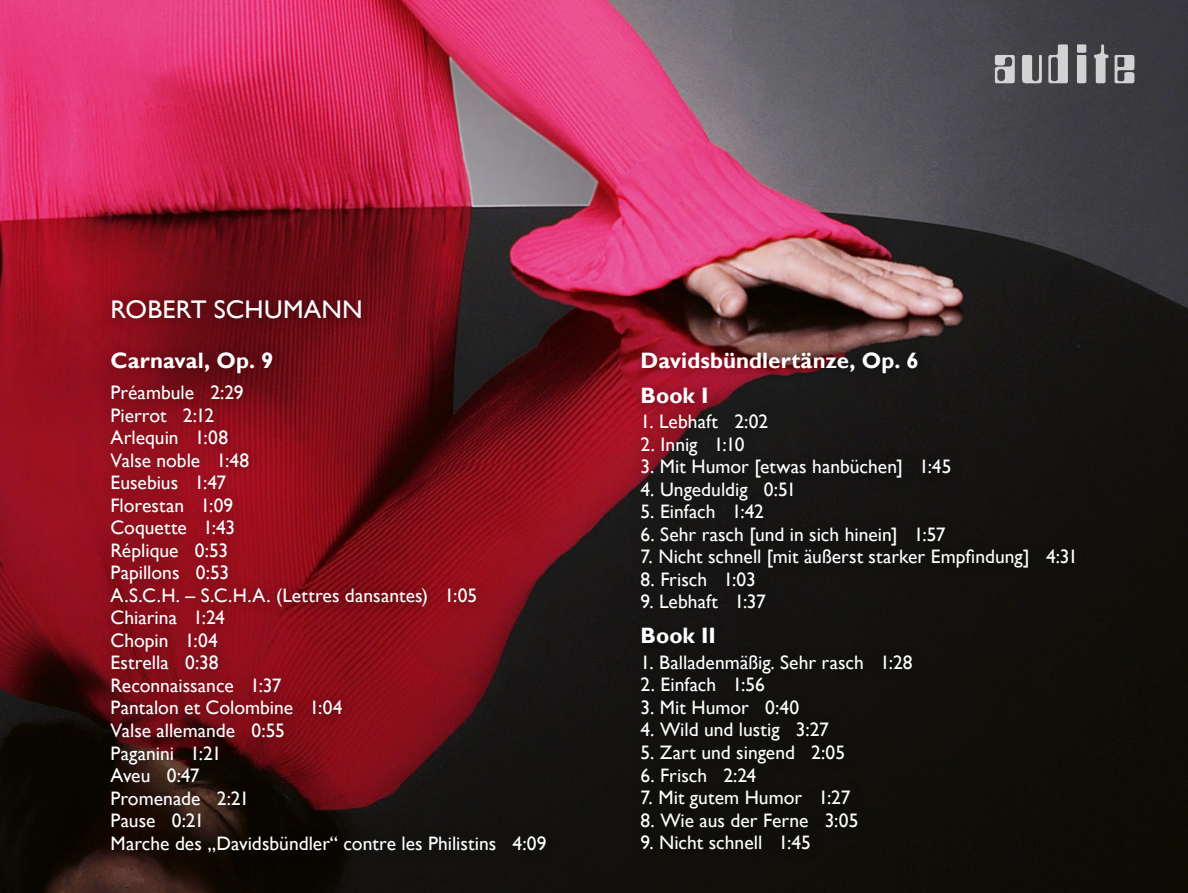
<style>
.page{position:relative;width:1188px;height:893px;background:#fff}
.page>*{position:absolute;margin:0;border:0;box-sizing:border-box;transform-origin:0 0}
.t1{font:25.5px "Gill Sans";letter-spacing:.01em;color:#fff}
.t2{font:700 22.2px "Gill Sans";letter-spacing:.005em;color:#fff}
.t3{font:19.5px "Gill Sans";color:#fff}
</style>
<div class="page">
<img style="left:0;top:0;width:1188px;height:893px">
<img style="left:992px;top:27px;width:144px;height:72px">
<div style="left:98px;top:287px;width:991px;height:578px;background:#000;opacity:.5"></div>
<p class="t1" style="left:111px;top:295px;width:254px">ROBERT SCHUMANN</p>
<p class="t2" style="left:111px;top:347px;width:164px">Carnaval, Op. 9</p>
<p class="t3" style="left:111px;top:381px;width:135px">Préambule 2:29</p>
<p class="t3" style="left:111px;top:404px;width:105px">Pierrot 2:12</p>
<p class="t3" style="left:111px;top:426px;width:119px">Arlequin 1:08</p>
<p class="t3" style="left:111px;top:449px;width:140px">Valse noble 1:48</p>
<p class="t3" style="left:111px;top:471px;width:117px">Eusebius 1:47</p>
<p class="t3" style="left:111px;top:494px;width:124px">Florestan 1:09</p>
<p class="t3" style="left:111px;top:516px;width:126px">Coquette 1:43</p>
<p class="t3" style="left:111px;top:539px;width:119px">Réplique 0:53</p>
<p class="t3" style="left:111px;top:561px;width:120px">Papillons 0:53</p>
<p class="t3" style="left:111px;top:584px;width:368px">A.S.C.H. – S.C.H.A. (Lettres dansantes) 1:05</p>
<p class="t3" style="left:111px;top:606px;width:116px">Chiarina 1:24</p>
<p class="t3" style="left:111px;top:629px;width:109px">Chopin 1:04</p>
<p class="t3" style="left:111px;top:651px;width:110px">Estrella 0:38</p>
<p class="t3" style="left:111px;top:674px;width:173px">Reconnaissance 1:37</p>
<p class="t3" style="left:111px;top:696px;width:234px">Pantalon et Colombine 1:04</p>
<p class="t3" style="left:111px;top:719px;width:176px">Valse allemande 0:55</p>
<p class="t3" style="left:111px;top:741px;width:112px">Paganini 1:21</p>
<p class="t3" style="left:111px;top:764px;width:91px">Aveu 0:47</p>
<p class="t3" style="left:111px;top:786px;width:140px">Promenade 2:21</p>
<p class="t3" style="left:111px;top:809px;width:95px">Pause 0:21</p>
<p class="t3" style="left:111px;top:831px;width:438px">Marche des „Davidsbündler“ contre les Philistins 4:09</p>
<p class="t2" style="left:641px;top:347px;width:280px">Davidsbündlertänze, Op. 6</p>
<p class="t2" style="left:641px;top:382px;width:69px">Book I</p>
<p class="t3" style="left:641px;top:410px;width:129px">1. Lebhaft 2:02</p>
<p class="t3" style="left:641px;top:433px;width:105px">2. Innig 1:10</p>
<p class="t3" style="left:641px;top:455px;width:312px">3. Mit Humor [etwas hanbüchen] 1:45</p>
<p class="t3" style="left:641px;top:478px;width:157px">4. Ungeduldig 0:51</p>
<p class="t3" style="left:641px;top:500px;width:125px">5. Einfach 1:42</p>
<p class="t3" style="left:641px;top:523px;width:307px">6. Sehr rasch [und in sich hinein] 1:57</p>
<p class="t3" style="left:641px;top:545px;width:439px">7. Nicht schnell [mit äußerst starker Empfindung] 4:31</p>
<p class="t3" style="left:641px;top:568px;width:117px">8. Frisch 1:03</p>
<p class="t3" style="left:641px;top:590px;width:127px">9. Lebhaft 1:37</p>
<p class="t2" style="left:641px;top:622px;width:77px">Book II</p>
<p class="t3" style="left:641px;top:651px;width:274px">1. Balladenmäßig. Sehr rasch 1:28</p>
<p class="t3" style="left:641px;top:673px;width:126px">2. Einfach 1:56</p>
<p class="t3" style="left:641px;top:696px;width:160px">3. Mit Humor 0:40</p>
<p class="t3" style="left:641px;top:718px;width:190px">4. Wild und lustig 3:27</p>
<p class="t3" style="left:641px;top:741px;width:206px">5. Zart und singend 2:05</p>
<p class="t3" style="left:641px;top:763px;width:117px">6. Frisch 2:24</p>
<p class="t3" style="left:641px;top:786px;width:211px">7. Mit gutem Humor 1:27</p>
<p class="t3" style="left:641px;top:808px;width:219px">8. Wie aus der Ferne 3:05</p>
<p class="t3" style="left:641px;top:831px;width:172px">9. Nicht schnell 1:45</p>
</div>
